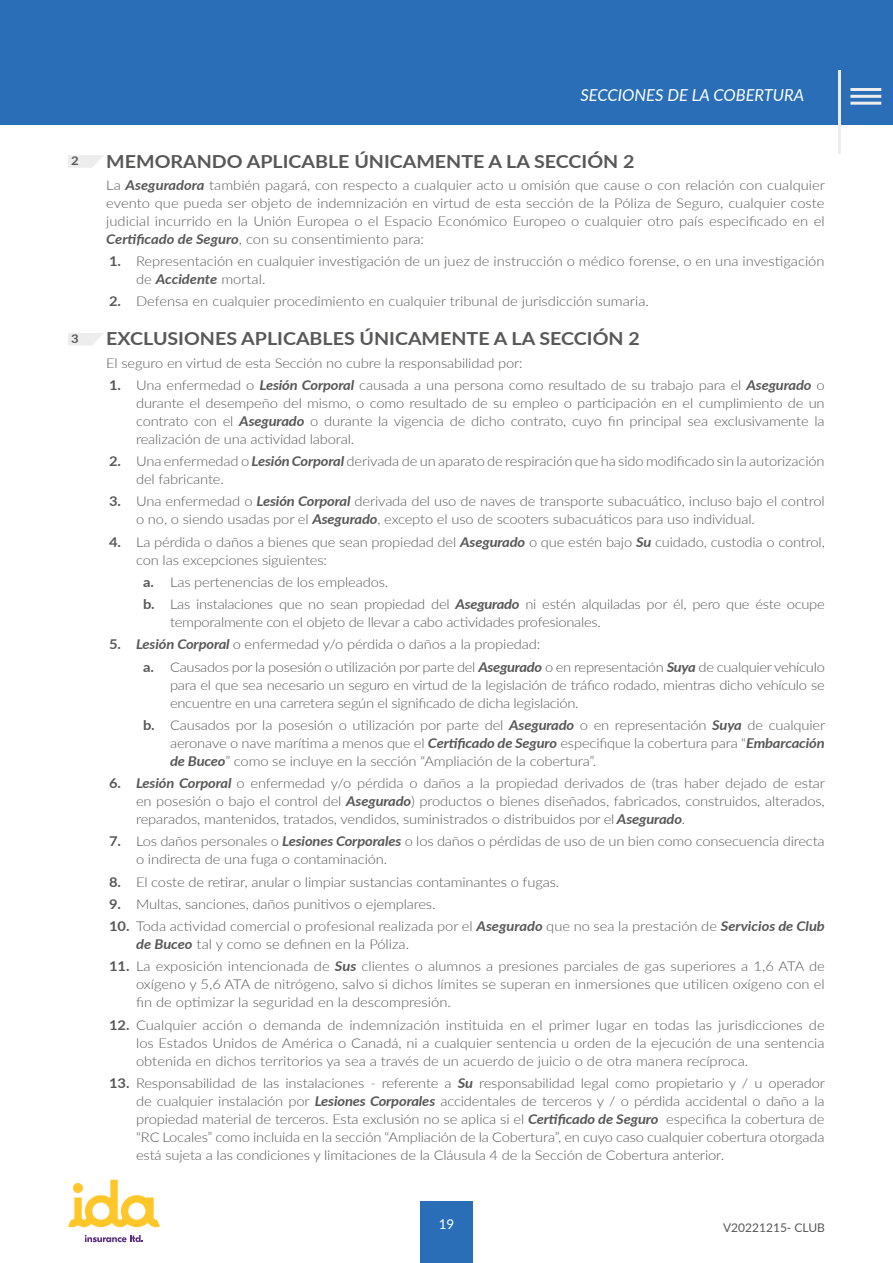
<style>
.page{position:relative;width:893px;height:1263px;background:#fff}
.page>*{position:absolute;margin:0;border:0;box-sizing:border-box;transform-origin:0 0}
.t1{font:700 18px "Lato";color:#585856;scale:1.09 1}
.t2{font:italic 16.5px "Lato";color:#fff}
.t3{font:300 13.5px/18px "Lato";letter-spacing:-.01em;color:#585856;scale:1.09 1}
.t4{font:300 13.5px/18px "Lato";color:#575756;text-align:justify;scale:1.09 1}
.t5{font:13.5px "Lato";color:#fff}
.t6{font:12px "Lato";color:#575756}
.t7{font:700 12px "Lato";color:#585856;scale:1.09 1}
.s1{font-weight:700;font-style:italic;color:#575756}
.s2{font-weight:700}
.s3{font-weight:700;font-style:italic}
.s4{font-weight:700;color:#575756}
.s5{color:#585856}
</style>
<div class="page">
<div style="left:420px;top:1201px;width:52px;height:62px;background:#296eb6"></div>
<svg style="left:68px;top:1180px;width:92px;height:47px"></svg>
<svg style="left:85px;top:1235px;width:58px;height:7px"></svg>
<div style="left:0;top:0;width:893px;height:124px;background:#296eb6"></div>
<hr style="left:838px;top:71px;width:3px;height:83px;background:#eeeded">
<svg style="left:68px;top:333px;width:36px;height:12px"></svg>
<hr style="left:850px;top:88px;width:31px;height:3px;background:#eeeded">
<hr style="left:850px;top:95px;width:31px;height:3px;background:#eeeded">
<hr style="left:850px;top:102px;width:31px;height:3px;background:#eeeded">
<svg style="left:68px;top:155px;width:36px;height:13px"></svg>
<p class="t7" style="left:71px;top:152px;width:8px">2</p>
<p class="t7" style="left:71px;top:330px;width:8px">3</p>
<p class="t2" style="left:580px;top:83px;width:225px">SECCIONES DE LA COBERTURA</p>
<h1 class="t1" style="left:106px;top:148px;width:486px">MEMORANDO APLICABLE ÚNICAMENTE A LA SECCIÓN 2</h1>
<p class="t3" style="left:106px;top:175px;width:661px;text-align:justify">La <span class="s1">Aseguradora</span> también pagará, con respecto a cualquier acto u omisión que cause o con relación con cualquier evento que pueda ser objeto de indemnización en virtud de esta sección de la Póliza de Seguro, cualquier coste judicial incurrido en la Unión Europea o el Espacio Económico Europeo o cualquier otro país especificado en el <span class="s1">Certificado de Seguro</span>, con su consentimiento para:</p>
<p class="t3" style="left:136px;top:252px;width:633px;text-indent:-27px"><span class="s2">1.</span> Representación en cualquier investigación de un juez de instrucción o médico forense, o en una investigación de <span class="s1">Accidente</span> mortal.</p>
<p class="t3" style="left:109px;top:292px;width:497px"><span class="s2">2.</span> Defensa en cualquier procedimiento en cualquier tribunal de jurisdicción sumaria.</p>
<h1 class="t1" style="left:106px;top:325px;width:491px">EXCLUSIONES APLICABLES ÚNICAMENTE A LA SECCIÓN 2</h1>
<p class="t3" style="left:106px;top:353px;width:384px">El seguro en virtud de esta Sección no cubre la responsabilidad por:</p>
<p class="t3" style="left:136px;top:375px;width:633px;text-align:justify;text-indent:-27px"><span class="s2">1.</span> Una enfermedad o <span class="s1">Lesión Corporal</span> causada a una persona como resultado de su trabajo para el <span class="s1">Asegurado</span> o durante el desempeño del mismo, o como resultado de su empleo o participación en el cumplimiento de un contrato con el <span class="s1">Asegurado</span> o durante la vigencia de dicho contrato, cuyo fin principal sea exclusivamente la realización de una actividad laboral.</p>
<p class="t3" style="left:136px;top:452px;width:633px;text-indent:-27px"><span class="s2">2.</span> Una enfermedad o <span class="s1">Lesión Corporal</span> derivada de un aparato de respiración que ha sido modificado sin la autorización del fabricante.</p>
<p class="t3" style="left:136px;top:492px;width:633px;text-indent:-27px"><span class="s2">3.</span> Una enfermedad o <span class="s1">Lesión Corporal</span> derivada del uso de naves de transporte subacuático, incluso bajo el control o no, o siendo usadas por el <span class="s1">Asegurado</span>, excepto el uso de scooters subacuáticos para uso individual.</p>
<p class="t3" style="left:136px;top:532px;width:633px;text-indent:-27px"><span class="s2">4.</span> La pérdida o daños a bienes que sean propiedad del <span class="s1">Asegurado</span> o que estén bajo <span class="s1">Su</span> cuidado, custodia o control, con las excepciones siguientes:</p>
<p class="t3" style="left:143px;top:570px;width:627px;line-height:22.2px"><span class="s2">a.</span> Las pertenencias de los empleados.<br><span class="s2">b.</span> Las instalaciones que no sean propiedad del <span class="s1">Asegurado</span> ni estén alquiladas por él, pero que éste ocupe</p>
<p class="t3" style="left:170px;top:613px;width:397px">temporalmente con el objeto de llevar a cabo actividades profesionales.</p>
<p class="t3" style="left:143px;top:633px;width:627px;line-height:22.2px;text-indent:-34px"><span class="s2">5.</span> <span class="s3">Lesión Corporal</span> o enfermedad y/o pérdida o daños a la propiedad:<br><span class="s2">a.</span> Causados por la posesión o utilización por parte del <span class="s1">Asegurado</span> o en representación <span class="s1">Suya</span> de cualquier vehículo</p>
<p class="t3" style="left:170px;top:675px;width:602px">para el que sea necesario un seguro en virtud de la legislación de tráfico rodado, mientras dicho vehículo se encuentre en una carretera según el significado de dicha legislación.</p>
<p class="t3" style="left:170px;top:715px;width:602px;text-align:justify;text-indent:-27px"><span class="s2">b.</span> Causados por la posesión o utilización por parte del <span class="s1">Asegurado</span> o en representación <span class="s1">Suya</span> de cualquier aeronave o nave marítima a menos que el <span class="s1">Certificado de Seguro</span> especifique la cobertura para “<span class="s1">Embarcación de Buceo</span>” como se incluye en la sección “Ampliación de la cobertura”.</p>
<p class="t3" style="left:136px;top:774px;width:634px;text-align:justify;text-indent:-27px"><span class="s2">6.</span> <span class="s3">Lesión Corporal</span> o enfermedad y/o pérdida o daños a la propiedad derivados de (tras haber dejado de estar en posesión o bajo el control del <span class="s1">Asegurado</span>) productos o bienes diseñados, fabricados, construidos, alterados, reparados, mantenidos, tratados, vendidos, suministrados o distribuidos por el <span class="s3">Asegurado</span>.</p>
<p class="t3" style="left:136px;top:832px;width:633px;text-indent:-27px"><span class="s4">7.</span> Los daños personales o <span class="s1">Lesiones Corporales</span> o los daños o pérdidas de uso de un bien como consecuencia directa o indirecta de una fuga o contaminación.</p>
<p class="t4" style="left:109px;top:872px;width:415px"><span class="s2">8.</span> El coste de retirar, anular o limpiar sustancias contaminantes o fugas<span class="s5">.</span></p>
<p class="t3" style="left:109px;top:894px;width:301px"><span class="s4">9.</span> Multas, sanciones, daños punitivos o ejemplares.</p>
<p class="t4" style="left:136px;top:917px;width:633px;text-indent:-27px"><span class="s2">10.</span> Toda actividad comercial o profesional realizada por el <span class="s3">Asegurado</span> que no sea la prestación de <span class="s3">Servicios de Club de Buceo</span> tal y como se definen en la Póliza.</p>
<p class="t4" style="left:136px;top:957px;width:633px;text-indent:-27px"><span class="s2">11.</span> La exposición intencionada de <span class="s3">Sus</span> clientes o alumnos a presiones parciales de gas superiores a 1,6 ATA de oxígeno y 5,6 ATA de nitrógeno, salvo si dichos límites se superan en inmersiones que utilicen oxígeno con el fin de optimizar la seguridad en la descompresión.</p>
<p class="t4" style="left:136px;top:1015px;width:633px;text-indent:-27px"><span class="s2">12.</span> Cualquier acción o demanda de indemnización instituida en el primer lugar en todas las jurisdicciones de los Estados Unidos de América o Canadá, ni a cualquier sentencia u orden de la ejecución de una sentencia obtenida en dichos territorios ya sea a través de un acuerdo de juicio o de otra manera recíproca.</p>
<p class="t4" style="left:136px;top:1073px;width:634px;text-indent:-27px"><span class="s2">13.</span> Responsabilidad de las instalaciones - referente a <span class="s3">Su</span> responsabilidad legal como propietario y / u operador de cualquier instalación por <span class="s3">Lesiones Corporales</span> accidentales de terceros y / o pérdida accidental o daño a la propiedad material de terceros. Esta exclusión no se aplica si el <span class="s3">Certificado de Seguro</span> especifica la cobertura de “RC Locales” como incluida en la sección “Ampliación de la Cobertura”, en cuyo caso cualquier cobertura otorgada está sujeta a las condiciones y limitaciones de la Cláusula 4 de la Sección de Cobertura anterior.</p>
<p class="t5" style="left:439px;top:1214px;width:17px">19</p>
<p class="t6" style="left:723px;top:1219px;width:103px">V20221215- CLUB</p>
</div>
